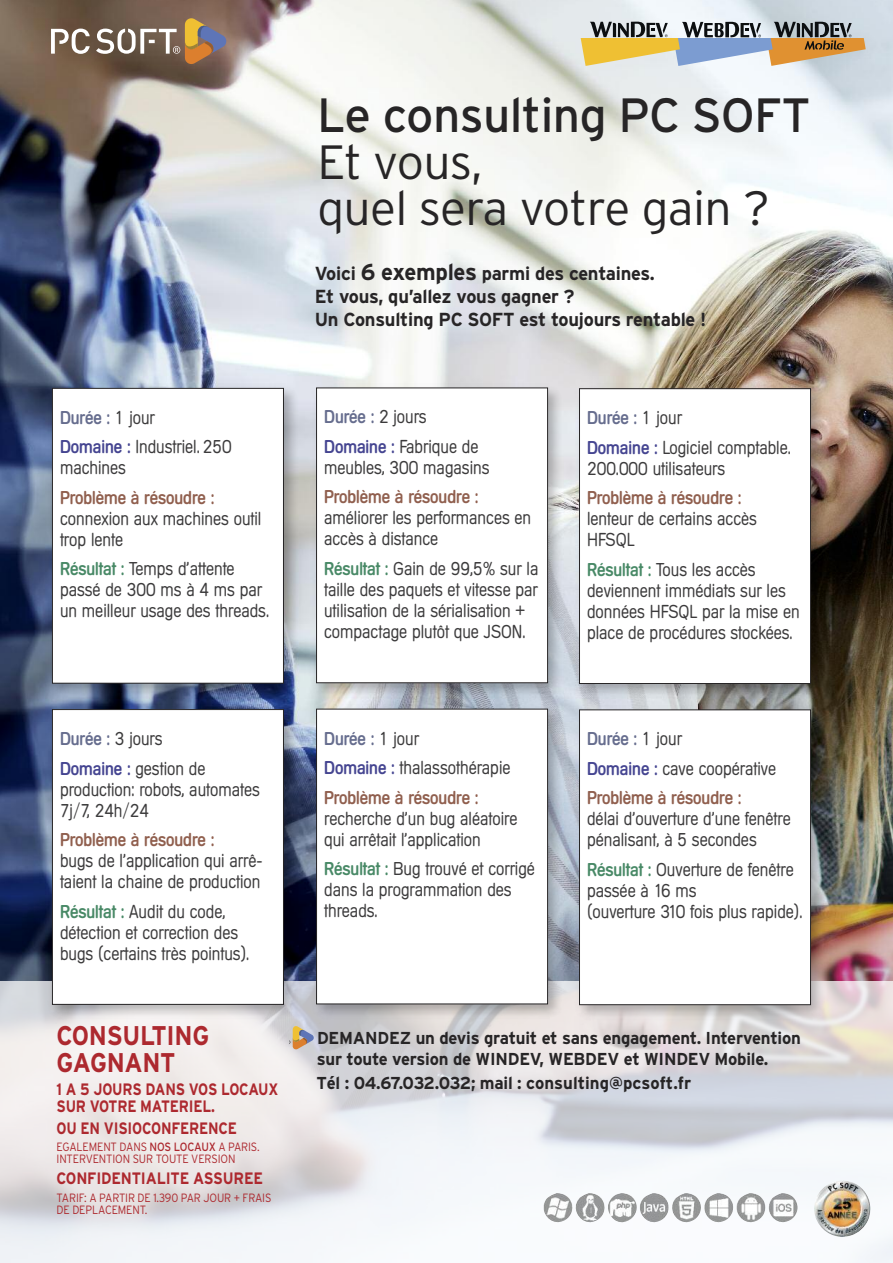
<style>
.page{position:relative;width:893px;height:1263px;background:#fff}
.page>*{position:absolute;margin:0;border:0;box-sizing:border-box;transform-origin:0 0}
.t1{font:300 48px/46.5px "Interstate";letter-spacing:-.015em;color:#272526}
.t2{font:48px "Interstate";letter-spacing:-.015em;color:#272526}
.t3{font:700 27px/27px "Interstate";letter-spacing:-.015em;color:#ad292f;scale:.9 1}
.t4{font:700 18.9px/22.5px "Interstate";letter-spacing:-.015em;color:#272526}
.t5{font:300 18px/21px "Mercedes";color:#3c3b3c;scale:.92 1}
.t6{font:500 18px "Mercedes";color:#905f4e;scale:.92 1}
.t7{font:700 17.25px/20.2px "Interstate";letter-spacing:-.015em;color:#272526}
.t8{font:700 16.5px/16.5px "Interstate";letter-spacing:-.015em;color:#ad292f;scale:.86 1}
.t9{font:700 16.5px "Interstate";letter-spacing:-.015em;color:#ad292f;scale:.9 1}
.t10{font:300 12px/12px "Interstate";letter-spacing:-.015em;color:#ad292f;scale:.9 1}
.s1{font-weight:500;color:#666d8e}
.s2{font-weight:500;color:#454591}
.s3{font-weight:500;color:#488966}
.s4{font-weight:400}
.s5{font-size:22.95px}
.s6{font-weight:500;color:#905f4e}
</style>
<div class="page">
<img style="left:0;top:0;width:893px;height:981px">
<svg style="left:51px;top:29px;width:39px;height:25px"></svg>
<svg style="left:96px;top:18px;width:130px;height:46px;background:#8d7863"></svg>
<div style="left:0;top:981px;width:893px;height:282px;background:#fff;opacity:.75"></div>
<img style="left:543px;top:1193px;width:254px;height:29px">
<svg style="left:290px;top:1026px;width:24px;height:23px"></svg>
<svg style="left:580px;top:22px;width:286px;height:44px;background:#b2a991"></svg>
<img style="left:814px;top:1180px;width:56px;height:57px">
<img style="left:45px;top:382px;width:258px;height:642px">
<div style="left:53px;top:388px;width:230px;height:295px;background:#fff"></div>
<div style="left:52px;top:388px;width:232px;height:295px;border:1px solid #272526"></div>
<img style="left:309px;top:381px;width:258px;height:642px">
<div style="left:317px;top:388px;width:230px;height:295px;background:#fff"></div>
<div style="left:316px;top:388px;width:232px;height:295px;border:1px solid #272526"></div>
<img style="left:572px;top:382px;width:258px;height:642px">
<div style="left:580px;top:389px;width:230px;height:294px;background:#fff"></div>
<div style="left:579px;top:389px;width:232px;height:294px;border:1px solid #272526"></div>
<div style="left:53px;top:710px;width:230px;height:294px;background:#fff"></div>
<div style="left:52px;top:709px;width:232px;height:295px;border:1px solid #272526"></div>
<div style="left:317px;top:709px;width:230px;height:295px;background:#fff"></div>
<div style="left:316px;top:709px;width:232px;height:295px;border:1px solid #272526"></div>
<div style="left:580px;top:710px;width:230px;height:294px;background:#fff"></div>
<div style="left:579px;top:710px;width:232px;height:295px;border:1px solid #272526"></div>
<p class="t5" style="left:60px;top:403px;width:188px;line-height:29.5px"><span class="s1">Durée :</span> 1 jour<br><span class="s2">Domaine :</span> Industriel. 250</p>
<p class="t5" style="left:60px;top:458px;width:73px">machines</p>
<p class="t6" style="left:60px;top:487px;width:169px">Problème à résoudre :</p>
<p class="t5" style="left:60px;top:508px;width:220px">connexion aux machines outil trop lente</p>
<p class="t5" style="left:60px;top:559px;width:229px"><span class="s3">Résultat :</span> Temps d’attente passé de 300 ms à 4 ms par un meilleur usage des threads.</p>
<p class="t5" style="left:60px;top:724px;width:160px;line-height:29.5px"><span class="s1">Durée :</span> 3 jours<br><span class="s2">Domaine :</span> gestion de</p>
<p class="t5" style="left:60px;top:779px;width:219px">production: robots, automates<br>7j/7, 24h/24</p>
<p class="t6" style="left:60px;top:829px;width:169px">Problème à résoudre :</p>
<p class="t5" style="left:60px;top:850px;width:222px">bugs de l’application qui arrê&shy;taient la chaine de production</p>
<p class="t5" style="left:60px;top:901px;width:207px"><span class="s3">Résultat :</span> Audit du code, détection et correction des bugs (certains très pointus).</p>
<h2 class="t3" style="left:57px;top:1022px;width:171px">CONSULTING<br>GAGNANT</h2>
<p class="t8" style="left:56px;top:1081px;width:259px">1 A 5 JOURS DANS VOS LOCAUX<br>SUR VOTRE MATERIEL.</p>
<p class="t8" style="left:56px;top:1120px;width:212px">OU EN VISIOCONFERENCE</p>
<p class="t10" style="left:57px;top:1141px;width:227px">EGALEMENT DANS <span class="s4">NOS LOCAUX</span> A PARIS.<br>INTERVENTION SUR TOUTE VERSION</p>
<p class="t9" style="left:57px;top:1169px;width:231px">CONFIDENTIALITE ASSUREE</p>
<p class="t10" style="left:57px;top:1191px;width:240px">TARIF: A PARTIR DE 1.390 PAR JOUR + FRAIS<br>DE DEPLACEMENT.</p>
<h1 class="t2" style="left:317px;top:87px;width:495px">Le consulting PC SOFT</h1>
<h1 class="t1" style="left:317px;top:139px;width:454px">Et vous,<br>quel sera votre gain ?</h1>
<p class="t4" style="left:315px;top:263px;width:393px">Voici <span class="s5">6 exemples</span> parmi des centaines.<br>Et vous, qu’allez vous gagner ?<br>Un Consulting PC SOFT est toujours rentable !</p>
<p class="t5" style="left:324px;top:402px;width:169px;line-height:29.5px"><span class="s1">Durée :</span> 2 jours<br><span class="s2">Domaine :</span> Fabrique de</p>
<p class="t5" style="left:324px;top:457px;width:181px">meubles, 300 magasins</p>
<p class="t6" style="left:324px;top:487px;width:169px">Problème à résoudre :</p>
<p class="t5" style="left:324px;top:508px;width:227px">améliorer les performances en accès à distance</p>
<p class="t5" style="left:324px;top:558px;width:234px"><span class="s3">Résultat :</span> Gain de 99,5% sur la taille des paquets et vitesse par utilisation de la sérialisation + compactage plutôt que JSON.</p>
<p class="t5" style="left:324px;top:724px;width:204px;line-height:29.5px"><span class="s1">Durée :</span> 1 jour<br><span class="s2">Domaine :</span> thalassothérapie<br><span class="s6">Problème à résoudre :</span></p>
<p class="t5" style="left:324px;top:808px;width:212px">recherche d’un bug aléatoire qui arrêtait l’application</p>
<p class="t5" style="left:324px;top:858px;width:231px"><span class="s3">Résultat :</span> Bug trouvé et corrigé dans la programmation des threads.</p>
<p class="t5" style="left:587px;top:403px;width:223px;line-height:29.5px"><span class="s1">Durée :</span> 1 jour<br><span class="s2">Domaine :</span> Logiciel comptable.</p>
<p class="t5" style="left:587px;top:458px;width:152px">200.000 utilisateurs</p>
<p class="t6" style="left:587px;top:487px;width:169px">Problème à résoudre :</p>
<p class="t5" style="left:587px;top:508px;width:186px">lenteur de certains accès<br>HFSQL</p>
<p class="t5" style="left:587px;top:559px;width:233px"><span class="s3">Résultat :</span> Tous les accès deviennent immédiats sur les données HFSQL par la mise en place de procédures stockées.</p>
<p class="t5" style="left:587px;top:724px;width:207px;line-height:29.5px"><span class="s1">Durée :</span> 1 jour<br><span class="s2">Domaine :</span> cave coopérative<br><span class="s6">Problème à résoudre :</span></p>
<p class="t5" style="left:587px;top:809px;width:223px">délai d’ouverture d’une fenêtre pénalisant, à 5 secondes</p>
<p class="t5" style="left:587px;top:859px;width:236px"><span class="s3">Résultat :</span> Ouverture de fenêtre passée à 16 ms<br>(ouverture 310 fois plus rapide).</p>
<p class="t7" style="left:317px;top:1028px;width:486px">DEMANDEZ un devis gratuit et sans engagement. Intervention sur toute version de WINDEV, WEBDEV et WINDEV Mobile.</p>
<p class="t7" style="left:317px;top:1073px;width:376px">Tél : 04.67.032.032; mail : consulting@pcsoft.fr</p>
</div>
